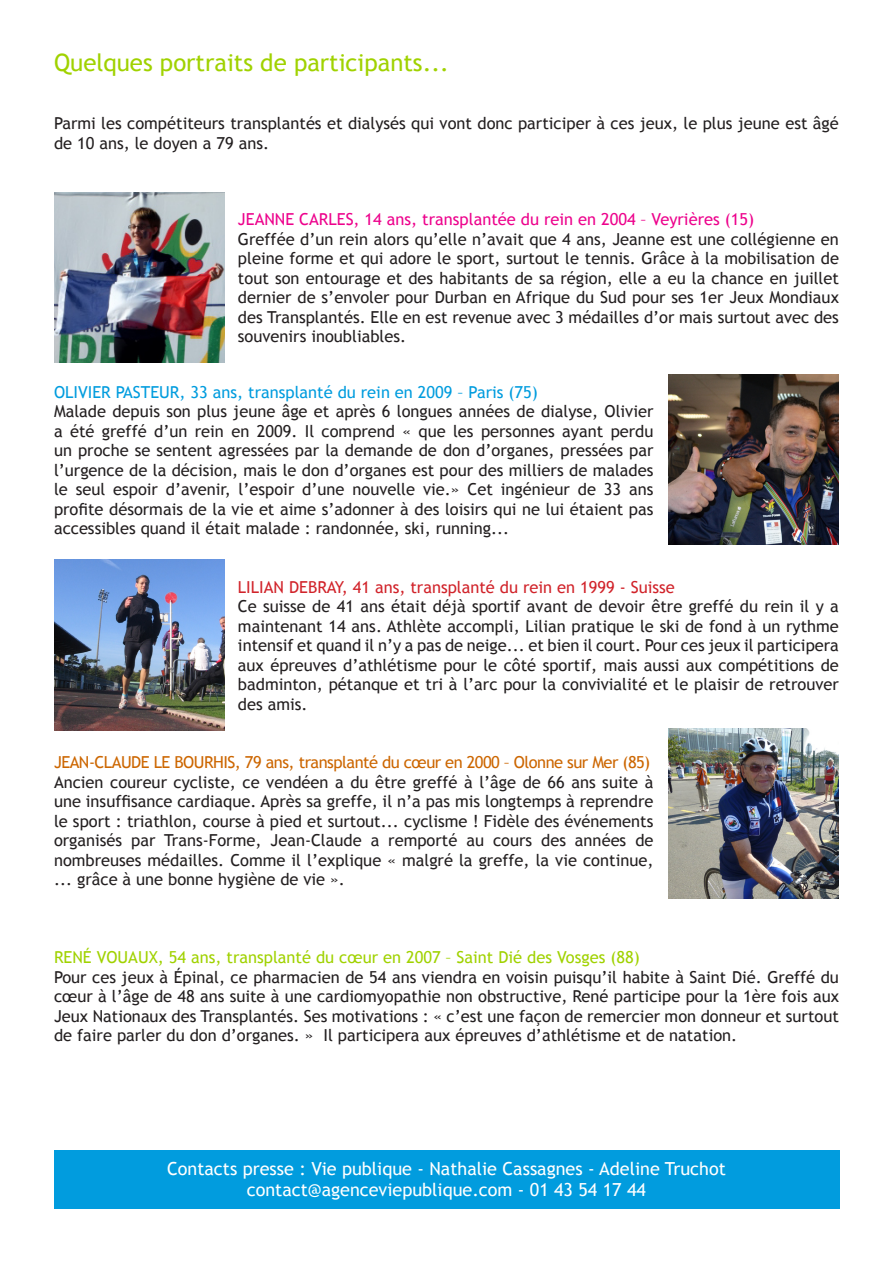
<style>
.page{position:relative;width:893px;height:1263px;background:#fff}
.page>*{position:absolute;margin:0;border:0;box-sizing:border-box;transform-origin:0 0}
.t1{font:24px "Trebuchet MS";color:#a0d200}
.t2{font:18px "Trebuchet MS";color:#fff}
.t3{font:16.5px/19.5px "Trebuchet MS";color:#231f20;text-align:justify}
.t4{font:16.5px "Trebuchet MS";letter-spacing:-.03em;color:#c60}
.t5{font:16.5px "Trebuchet MS";color:#a0d200}
.t6{font:16.5px "Trebuchet MS";color:#ed028c}
.t7{font:16.5px "Trebuchet MS";color:#019cde}
.t8{font:16.5px "Trebuchet MS";color:#d1232a}
</style>
<div class="page">
<div style="left:54px;top:1151px;width:786px;height:58px;background:#019cde"></div>
<img style="left:54px;top:193px;width:170px;height:170px">
<img style="left:669px;top:374px;width:170px;height:170px">
<img style="left:54px;top:560px;width:170px;height:170px">
<img style="left:669px;top:729px;width:170px;height:170px">
<p class="t1" style="left:54px;top:48px;width:397px">Quelques portraits de participants...</p>
<p class="t3" style="left:54px;top:114px;width:786px">Parmi les compétiteurs transplantés et dialysés qui vont donc participer à ces jeux, le plus jeune est âgé de 10 ans, le doyen a 79 ans.</p>
<p class="t6" style="left:238px;top:210px;width:518px">JEANNE CARLES, 14 ans, transplantée du rein en 2004 – Veyrières (15)</p>
<p class="t3" style="left:238px;top:229px;width:602px">Greffée d’un rein alors qu’elle n’avait que 4 ans, Jeanne est une collégienne en pleine forme et qui adore le sport, surtout le tennis. Grâce à la mobilisation de tout son entourage et des habitants de sa région, elle a eu la chance en juillet dernier de s’envoler pour Durban en Afrique du Sud pour ses 1er Jeux Mondiaux des Transplantés. Elle en est revenue avec 3 médailles d’or mais surtout avec des souvenirs inoubliables.</p>
<p class="t7" style="left:54px;top:382px;width:485px">OLIVIER PASTEUR, 33 ans, transplanté du rein en 2009 – Paris (75)</p>
<p class="t3" style="left:54px;top:402px;width:601px">Malade depuis son plus jeune âge et après 6 longues années de dialyse, Olivier a été greffé d’un rein en 2009. Il comprend « que les personnes ayant perdu un proche se sentent agressées par la demande de don d’organes, pressées par l’urgence de la décision, mais le don d’organes est pour des milliers de malades le seul espoir d’avenir, l’espoir d’une nouvelle vie.» Cet ingénieur de 33 ans profite désormais de la vie et aime s’adonner à des loisirs qui ne lui étaient pas accessibles quand il était malade : randonnée, ski, running...</p>
<p class="t8" style="left:238px;top:577px;width:438px">LILIAN DEBRAY, 41 ans, transplanté du rein en 1999 - Suisse</p>
<p class="t3" style="left:238px;top:597px;width:602px">Ce suisse de 41 ans était déjà sportif avant de devoir être greffé du rein il y a maintenant 14 ans. Athlète accompli, Lilian pratique le ski de fond à un rythme intensif et quand il n’y a pas de neige... et bien il court. Pour ces jeux il participera aux épreuves d’athlétisme pour le côté sportif, mais aussi aux compétitions de badminton, pétanque et tri à l’arc pour la convivialité et le plaisir de retrouver des amis.</p>
<p class="t4" style="left:54px;top:753px;width:598px">JEAN-CLAUDE LE BOURHIS, 79 ans, transplanté du cœur en 2000 – Olonne sur Mer (85)</p>
<p class="t3" style="left:54px;top:772px;width:601px">Ancien coureur cycliste, ce vendéen a du être greffé à l’âge de 66 ans suite à une insuffisance cardiaque. Après sa greffe, il n’a pas mis longtemps à reprendre le sport : triathlon, course à pied et surtout... cyclisme ! Fidèle des événements organisés par Trans-Forme, Jean-Claude a remporté au cours des années de nombreuses médailles. Comme il l’explique « malgré la greffe, la vie continue, ... grâce à une bonne hygiène de vie ».</p>
<p class="t5" style="left:54px;top:948px;width:587px">RENÉ VOUAUX, 54 ans, transplanté du cœur en 2007 – Saint Dié des Vosges (88)</p>
<p class="t3" style="left:54px;top:967px;width:786px">Pour ces jeux à Épinal, ce pharmacien de 54 ans viendra en voisin puisqu’il habite à Saint Dié. Greffé du cœur à l’âge de 48 ans suite à une cardiomyopathie non obstructive, René participe pour la 1ère fois aux Jeux Nationaux des Transplantés. Ses motivations : « c’est une façon de remercier mon donneur et surtout de faire parler du don d’organes. » Il participera aux épreuves d’athlétisme et de natation.</p>
<p class="t2" style="left:167px;top:1157px;width:560px">Contacts presse : Vie publique - Nathalie Cassagnes - Adeline Truchot</p>
<p class="t2" style="left:247px;top:1178px;width:401px">contact@agenceviepublique.com - 01 43 54 17 44</p>
</div>
